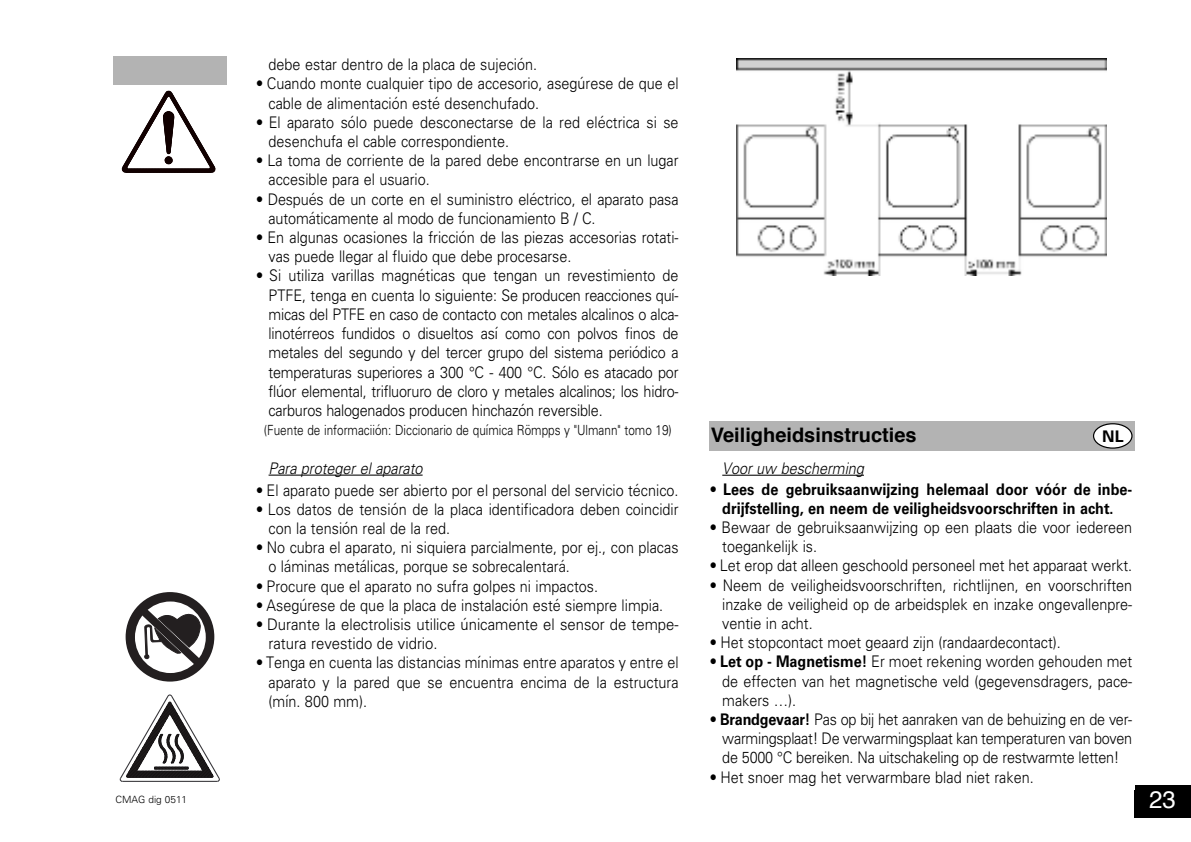
<style>
.page{position:relative;width:1191px;height:842px;background:#fff}
.page>*{position:absolute;margin:0;border:0;box-sizing:border-box;transform-origin:0 0}
.t1{font:24px "Helvetica";color:#fff}
.t2{font:700 20px "Helvetica";color:#000}
.t3{font:300 16px/19.2px "Univers CE";color:#000;scale:.9 1}
.t4{font:700 16px/19.2px "Univers CE";color:#000;text-align:center;scale:.9 1}
.t5{font:300 16px/19.2px "Univers CE";color:#000;scale:.93 1}
.t6{font:italic 300 16px "Univers CE";color:#000;scale:.9 1}
.t7{font:700 16px "Univers CE";color:#000}
.t8{font:300 14px "Univers CE";color:#000;scale:.84 1}
.t9{font:300 10px "Univers CE";color:#000}
.s1{font-weight:700}
</style>
<div class="page">
<div style="left:1134px;top:785px;width:57px;height:33px;background:#000"></div>
<hr style="left:268px;top:475px;width:154px;height:1px;background:#000">
<svg style="left:121px;top:90px;width:95px;height:83px"></svg>
<div style="left:113px;top:57px;width:114px;height:28px;background:#b3b3b3"></div>
<img style="left:736px;top:59px;width:370px;height:217px">
<hr style="left:722px;top:475px;width:142px;height:1px;background:#000">
<div style="left:709px;top:421px;width:425px;height:29px;background:#b3b3b3"></div>
<svg style="left:1093px;top:423px;width:39px;height:26px"></svg>
<div style="left:126px;top:592px;width:88px;height:90px;background:#231f20;border-radius:50%"></div>
<div style="left:135px;top:601px;width:71px;height:72px;background:#fff;border-radius:50%"></div>
<svg style="left:140px;top:607px;width:62px;height:59px"></svg>
<svg style="left:119px;top:694px;width:101px;height:88px"></svg>
<p class="t3" style="left:268px;top:56px;width:300px">debe estar dentro de la placa de sujeción.</p>
<p class="t3" style="left:268px;top:76px;width:457px;text-indent:-11px"><span class="s1">•</span> Cuando monte cualquier tipo de accesorio, asegúrese de que el cable de alimentación esté desenchufado.</p>
<p class="t3" style="left:268px;top:114px;width:457px;text-indent:-11px"><span class="s1">•</span> El aparato sólo puede desconectarse de la red eléctrica si se desenchufa el cable correspondiente.</p>
<p class="t3" style="left:268px;top:152px;width:457px;text-indent:-11px"><span class="s1">•</span> La toma de corriente de la pared debe encontrarse en un lugar accesible para el usuario.</p>
<p class="t3" style="left:268px;top:191px;width:457px;text-indent:-11px"><span class="s1">•</span> Después de un corte en el suministro eléctrico, el aparato pasa automáticamente al modo de funcionamiento B / C.</p>
<p class="t3" style="left:268px;top:229px;width:457px;text-indent:-11px"><span class="s1">•</span> En algunas ocasiones la fricción de las piezas accesorias rotati&shy;vas puede llegar al fluido que debe procesarse.</p>
<p class="t3" style="left:268px;top:268px;width:457px;text-align:justify;text-indent:-11px"><span class="s1">•</span> Si utiliza varillas magnéticas que tengan un revestimiento de PTFE, tenga en cuenta lo siguiente: Se producen reacciones quí&shy;micas del PTFE en caso de contacto con metales alcalinos o alca&shy;linotérreos fundidos o disueltos así como con polvos finos de metales del segundo y del tercer grupo del sistema periódico a temperaturas superiores a 300 °C - 400 °C. Sólo es atacado por flúor elemental, trifluoruro de cloro y metales alcalinos; los hidro&shy;carburos halogenados producen hinchazón reversible.</p>
<p class="t8" style="left:264px;top:425px;width:487px">(Fuente de informaciión: Diccionario de química Römpps y "Ulmann" tomo 19)</p>
<p class="t6" style="left:268px;top:462px;width:173px">Para proteger el aparato</p>
<p class="t3" style="left:257px;top:482px;width:469px"><span class="s1">•</span> El aparato puede ser abierto por el personal del servicio técnico.</p>
<p class="t3" style="left:268px;top:501px;width:457px;text-indent:-11px"><span class="s1">•</span> Los datos de tensión de la placa identificadora deben coincidir con la tensión real de la red.</p>
<p class="t3" style="left:268px;top:539px;width:457px;text-indent:-11px"><span class="s1">•</span> No cubra el aparato, ni siquiera parcialmente, por ej., con placas o láminas metálicas, porque se sobrecalentará.</p>
<p class="t3" style="left:257px;top:578px;width:380px"><span class="s1">•</span> Procure que el aparato no sufra golpes ni impactos.</p>
<p class="t3" style="left:257px;top:597px;width:452px"><span class="s1">•</span> Asegúrese de que la placa de instalación esté siempre limpia.</p>
<p class="t5" style="left:268px;top:616px;width:442px;text-indent:-11px"><span class="s1">•</span> Durante la electrolisis utilice únicamente el sensor de tempe&shy;ratura revestido de vidrio.</p>
<p class="t3" style="left:268px;top:654px;width:457px;text-align:justify;text-indent:-11px"><span class="s1">•</span> Tenga en cuenta las distancias mínimas entre aparatos y entre el aparato y la pared que se encuentra encima de la estructura (mín. 800 mm).</p>
<p class="t2" style="left:711px;top:427px;width:207px">Veiligheidsinstructies</p>
<p class="t7" style="left:1102px;top:430px;width:23px">NL</p>
<p class="t6" style="left:722px;top:462px;width:159px">Voor uw bescherming</p>
<p class="t4" style="left:711px;top:481px;width:470px">• Lees de gebruiksaanwijzing helemaal door vóór de inbe&shy;drijfstelling, en neem de veiligheidsvoorschriften in acht.</p>
<p class="t3" style="left:722px;top:519px;width:457px;text-indent:-11px"><span class="s1">•</span> Bewaar de gebruiksaanwijzing op een plaats die voor iedereen toegankelijk is.</p>
<p class="t3" style="left:711px;top:557px;width:470px"><span class="s1">•</span> Let erop dat alleen geschoold personeel met het apparaat werkt.</p>
<p class="t3" style="left:722px;top:577px;width:457px;text-align:justify;text-indent:-11px"><span class="s1">•</span> Neem de veiligheidsvoorschriften, richtlijnen, en voorschriften inzake de veiligheid op de arbeidsplek en inzake ongevallenpre&shy;ventie in acht.</p>
<p class="t3" style="left:711px;top:634px;width:390px"><span class="s1">•</span> Het stopcontact moet geaard zijn (randaardecontact).</p>
<p class="t3" style="left:722px;top:653px;width:457px;text-align:justify;text-indent:-11px"><span class="s1">• Let op - Magnetisme!</span> Er moet rekening worden gehouden met de effecten van het magnetische veld (gegevensdragers, pace&shy;makers …).</p>
<p class="t3" style="left:722px;top:711px;width:457px;text-align:justify;text-indent:-11px"><span class="s1">• Brandgevaar!</span> Pas op bij het aanraken van de behuizing en de ver&shy;warmingsplaat! De verwarmingsplaat kan temperaturen van boven de 5000 °C bereiken. Na uitschakeling op de restwarmte letten!</p>
<p class="t3" style="left:711px;top:769px;width:360px"><span class="s1">•</span> Het snoer mag het verwarmbare blad niet raken.</p>
<p class="t9" style="left:115px;top:796px;width:73px">CMAG dig 0511</p>
<h1 class="t1" style="left:1149px;top:789px;width:28px">23</h1>
</div>
